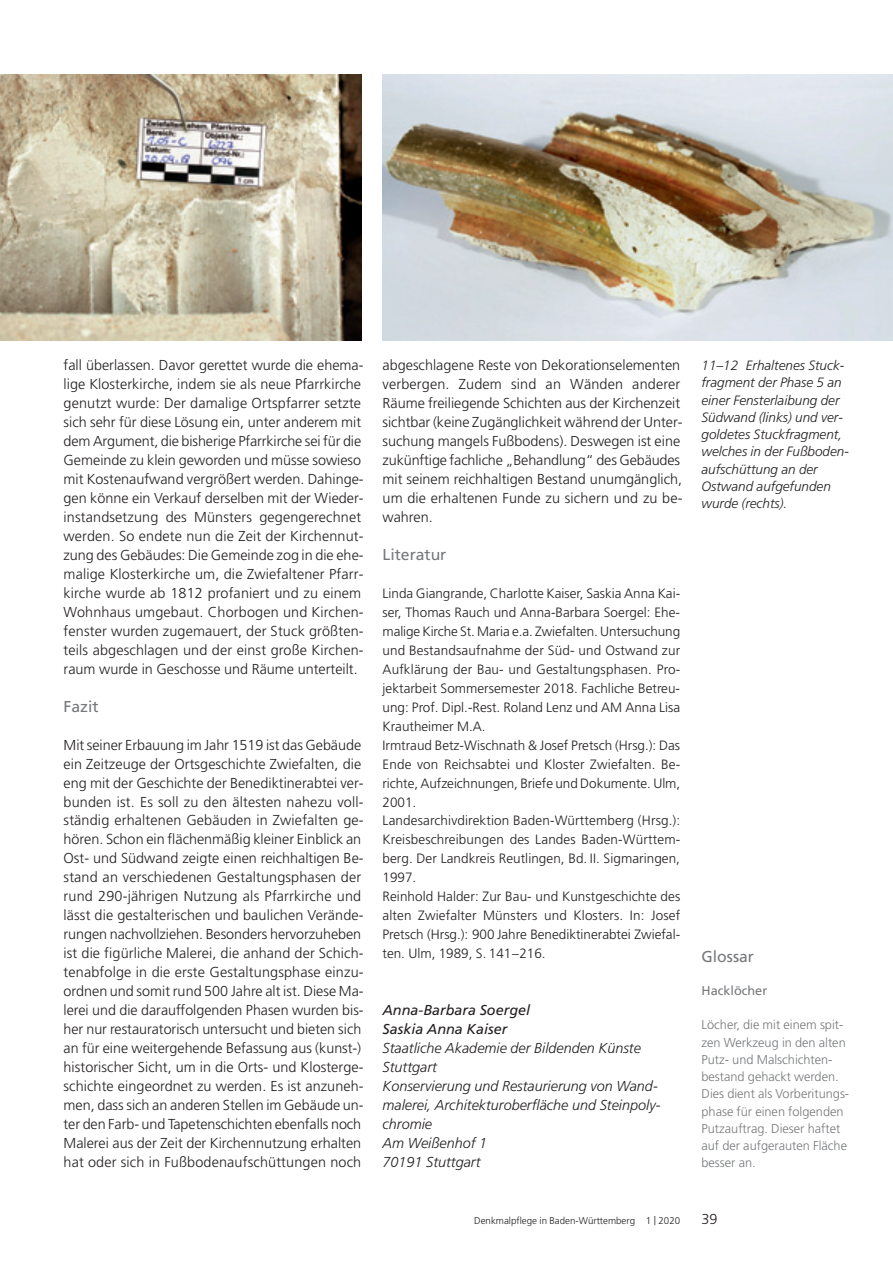
<style>
.page{position:relative;width:893px;height:1263px;background:#fff}
.page>*{position:absolute;margin:0;border:0;box-sizing:border-box;transform-origin:0 0}
.t1{font:15.75px "Frutiger";color:#76787b}
.t2{font:300 14.4px/19px "Frutiger";color:#231f20}
.t3{font:italic 300 14.4px/19px "Frutiger";color:#231f20}
.t4{font:italic 14.4px/19px "Frutiger";color:#231f20}
.t5{font:300 13.5px/19px "Frutiger";letter-spacing:.005em;color:#231f20}
.t6{font:italic 300 13.5px/17.2px "Frutiger";color:#231f20}
.t7{font:300 12.75px/17.2px "Frutiger";color:#76787b}
.t8{font:12.75px "Frutiger";color:#76787b}
.t9{font:300 9.75px "Frutiger";color:#231f20}
.s1{font-size:12px}
</style>
<div class="page">
<img style="left:0;top:74px;width:361px;height:266px">
<img style="left:382px;top:74px;width:510px;height:266px">
<p class="t2" style="left:64px;top:356px;width:302px">fall überlassen. Davor gerettet wurde die ehema&shy;lige Klosterkirche, indem sie als neue Pfarrkirche genutzt wurde: Der damalige Ortspfarrer setzte sich sehr für diese Lösung ein, unter anderem mit dem Argument, die bisherige Pfarrkirche sei für die Gemeinde zu klein geworden und müsse sowieso mit Kostenaufwand vergrößert werden. Dahinge&shy;gen könne ein Verkauf derselben mit der Wieder&shy;instandsetzung des Münsters gegengerechnet werden. So endete nun die Zeit der Kirchennut&shy;zung des Gebäudes: Die Gemeinde zog in die ehe&shy;malige Klosterkirche um, die Zwiefaltener Pfarr&shy;kirche wurde ab 1812 profaniert und zu einem Wohnhaus umgebaut. Chorbogen und Kirchen&shy;fenster wurden zugemauert, der Stuck größten&shy;teils abgeschlagen und der einst große Kirchen&shy;raum wurde in Geschosse und Räume unterteilt.</p>
<p class="t1" style="left:64px;top:700px;width:37px">Fazit</p>
<p class="t2" style="left:64px;top:736px;width:302px">Mit seiner Erbauung im Jahr 1519 ist das Gebäude ein Zeitzeuge der Ortsgeschichte Zwiefalten, die eng mit der Geschichte der Benediktinerabtei ver&shy;bunden ist. Es soll zu den ältesten nahezu voll&shy;ständig erhaltenen Gebäuden in Zwiefalten ge&shy;hören. Schon ein flächenmäßig kleiner Einblick an Ost- und Südwand zeigte einen reichhaltigen Be&shy;stand an verschiedenen Gestaltungsphasen der rund 290-jährigen Nutzung als Pfarrkirche und lässt die gestalterischen und baulichen Verände&shy;rungen nachvollziehen. Besonders hervorzuheben ist die figürliche Malerei, die anhand der Schich&shy;tenabfolge in die erste Gestaltungsphase einzu&shy;ordnen und somit rund 500 Jahre alt ist. Diese Ma&shy;lerei und die darauffolgenden Phasen wurden bis&shy;her nur restauratorisch untersucht und bieten sich an für eine weitergehende Befassung aus (kunst-) historischer Sicht, um in die Orts- und Klosterge&shy;schichte eingeordnet zu werden. Es ist anzuneh&shy;men, dass sich an anderen Stellen im Gebäude un&shy;ter den Farb- und Tapetenschichten ebenfalls noch Malerei aus der Zeit der Kirchennutzung erhalten hat oder sich in Fußbodenaufschüttungen noch</p>
<p class="t2" style="left:382px;top:356px;width:302px">abgeschlagene Reste von Dekorationselementen verbergen. Zudem sind an Wänden anderer Räume freiliegende Schichten aus der Kirchenzeit sichtbar (keine Zugänglichkeit während der Unter&shy;suchung mangels Fußbodens). Deswegen ist eine zukünftige fachliche „Behandlung“ des Gebäudes mit seinem reichhaltigen Bestand unumgänglich, um die erhaltenen Funde zu sichern und zu be&shy;wahren.</p>
<p class="t1" style="left:382px;top:548px;width:65px">Literatur</p>
<p class="t5" style="left:382px;top:585px;width:299px">Linda Giangrande, Charlotte Kaiser, Saskia Anna Kai&shy;ser, Thomas Rauch und Anna-Barbara Soergel: Ehe&shy;malige Kirche St. Maria e.a. Zwiefalten. Untersuchung und Bestandsaufnahme der Süd- und Ostwand zur Aufklärung der Bau- und Gestaltungsphasen. Pro&shy;jektarbeit Sommersemester 2018. Fachliche Betreu&shy;ung: Prof. Dipl.-Rest. Roland Lenz und AM Anna Lisa Krautheimer M.A.<br>Irmtraud Betz-Wischnath &amp; Josef Pretsch (Hrsg.): Das Ende von Reichsabtei und Kloster Zwiefalten. Be&shy;richte, Aufzeichnungen, Briefe und Dokumente. Ulm, 2001.<br>Landesarchivdirektion Baden-Württemberg (Hrsg.):<br>Kreisbeschreibungen des Landes Baden-Württem&shy;berg. Der Landkreis Reutlingen, Bd. II. Sigmaringen, 1997.<br>Reinhold Halder: Zur Bau- und Kunstgeschichte des alten Zwiefalter Münsters und Klosters. In: Josef Pretsch (Hrsg.): 900 Jahre Benediktinerabtei Zwiefal&shy;ten. Ulm, 1989, S. 141– 216.</p>
<p class="t4" style="left:382px;top:1002px;width:149px">Anna-Barbara Soergel<br>Saskia Anna Kaiser</p>
<p class="t3" style="left:382px;top:1040px;width:279px">Staatliche Akademie der Bildenden Künste<br>Stuttgart<br>Konservierung und Restaurierung von Wand - malerei, Architekturoberfläche und Steinpoly - chromie<br>Am Weißenhof 1<br>70191 Stuttgart</p>
<p class="t9" style="left:474px;top:1217px;width:207px">Denkmalpflege in Baden-Württemberg 1 <span class="s1">|</span> 2020</p>
<p class="t6" style="left:701px;top:358px;width:149px">11–12 Erhaltenes Stuck&shy;fragment der Phase 5 an einer Fensterlaibung der<br>Südwand (links) und ver&shy;goldetes Stuckfragment, welches in der Fußboden&shy;aufschüttung an der<br>Ostwand aufgefunden wurde (rechts).</p>
<p class="t1" style="left:701px;top:950px;width:54px">Glossar</p>
<p class="t8" style="left:701px;top:985px;width:67px">Hacklöcher</p>
<p class="t7" style="left:701px;top:1017px;width:149px">Löcher, die mit einem spit&shy;zen Werkzeug in den alten<br>Putz- und Malschichten - bestand gehackt werden.<br>Dies dient als Vorberitungs&shy;phase für einen folgenden<br>Putzauftrag. Dieser haftet auf der aufgerauten Fläche besser an.</p>
<p class="t2" style="left:701px;top:1211px;width:18px">39</p>
</div>
